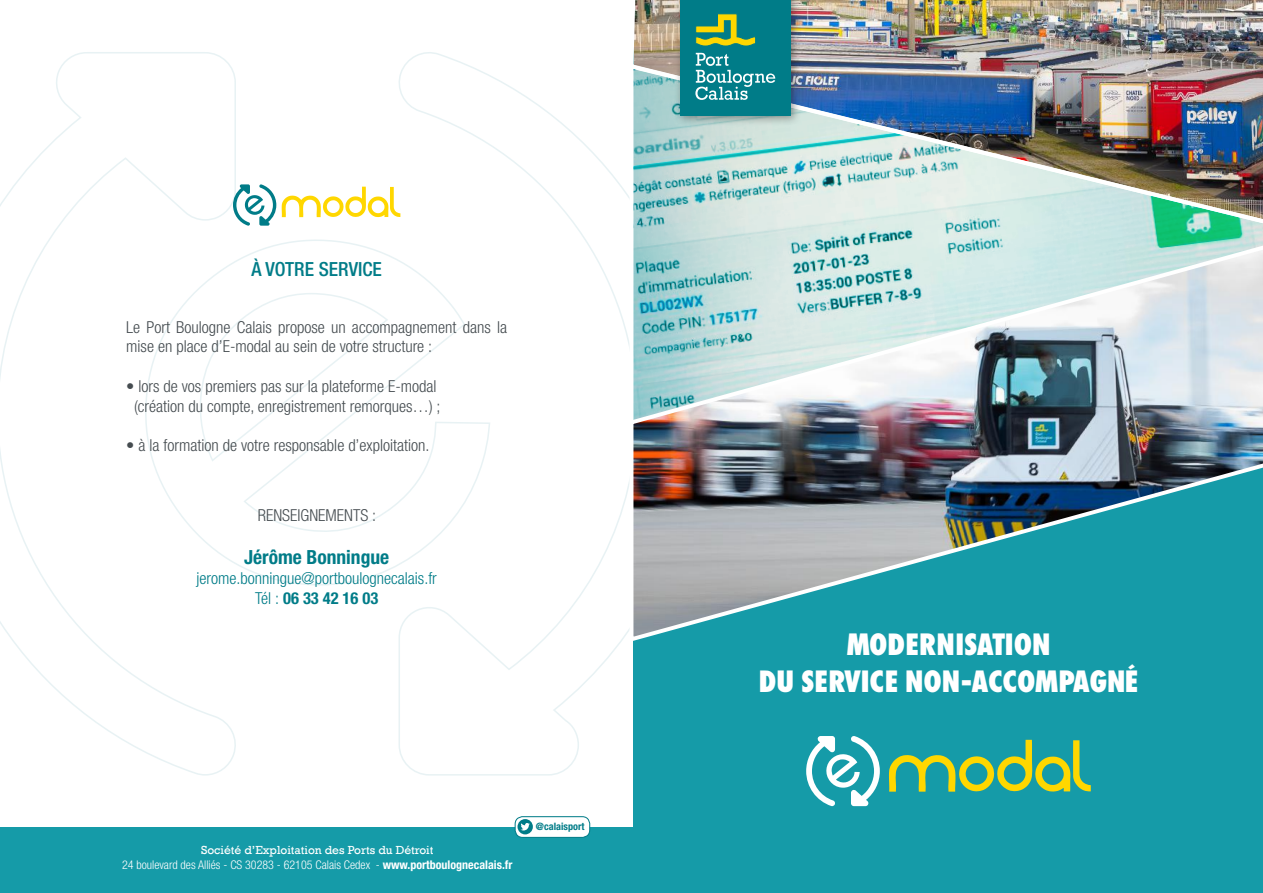
<style>
.page{position:relative;width:1263px;height:893px;background:#fff}
.page>*{position:absolute;margin:0;border:0;box-sizing:border-box;transform-origin:0 0}
.t1{font:800 30.45px/36.5px "Futura Condensed BQ";letter-spacing:.02em;color:#fff;text-align:center}
.t2{font:700 condensed 19.5px "Helvetica Neue LT Std";color:#007c88}
.t3{font:500 condensed 19.5px "Helvetica Neue LT Std";color:#007c88}
.t4{font:300 condensed 16.5px/19.8px "Helvetica Neue LT Std";color:#454c50}
.t5{font:300 condensed 16.5px/19.8px "Helvetica Neue LT Std";color:#007c88;text-align:center}
.t6{font:300 condensed 12px "Helvetica Neue LT Std";color:#fff}
.t7{font:12px "Rockwell";color:#fff}
.t8{font:700 condensed 10.2px "Helvetica Neue LT Std";color:#007c88}
.s1{font-weight:700}
</style>
<div class="page">
<svg style="left:0;top:52px;width:236px;height:724px"></svg>
<svg style="left:398px;top:52px;width:236px;height:724px"></svg>
<svg style="left:140px;top:235px;width:351px;height:351px"></svg>
<div style="left:634px;top:38px;width:629px;height:855px;background:#159ba8"></div>
<img style="left:627px;top:0;width:636px;height:62px">
<img style="left:627px;top:62px;width:636px;height:179px">
<svg style="left:889px;top:740px;width:202px;height:52px"></svg>
<svg style="left:806px;top:736px;width:74px;height:70px"></svg>
<img style="left:627px;top:241px;width:636px;height:403px">
<svg style="left:282px;top:187px;width:118px;height:30px"></svg>
<svg style="left:233px;top:184px;width:43px;height:42px"></svg>
<div style="left:0;top:828px;width:644px;height:65px;background:#159ba8"></div>
<div style="left:515px;top:817px;width:75px;height:20px;background:#fff;border-radius:8px"></div>
<div style="left:515px;top:816px;width:75px;height:22px;border:1px solid #007c88;border-radius:8px"></div>
<svg style="left:517px;top:819px;width:16px;height:15px"></svg>
<svg style="left:521px;top:823px;width:9px;height:7px"></svg>
<div style="left:674px;top:0;width:127px;height:126px;background:#241f1f;opacity:.45"></div>
<div style="left:680px;top:0;width:110px;height:115px;background:#007c88"></div>
<svg style="left:695px;top:53px;width:80px;height:47px"></svg>
<svg style="left:695px;top:14px;width:61px;height:32px"></svg>
<p class="t3" style="left:251px;top:258px;width:132px">À VOTRE SERVICE</p>
<p class="t4" style="left:126px;top:317px;width:382px">Le Port Boulogne Calais propose un accompagnement dans la mise en place d’E-modal au sein de votre structure :</p>
<p class="t4" style="left:126px;top:376px;width:316px;text-align:center">• lors de vos premiers pas sur la plateforme E-modal (création du compte, enregistrement remorques…) ;</p>
<p class="t4" style="left:126px;top:436px;width:305px">• à la formation de votre responsable d’exploitation.</p>
<p class="t4" style="left:258px;top:505px;width:120px">RENSEIGNEMENTS :</p>
<p class="t2" style="left:244px;top:546px;width:147px">Jérôme Bonningue</p>
<p class="t5" style="left:196px;top:568px;width:242px">jerome.bonningue@portboulognecalais.fr<br>Tél : <span class="s1">06 33 42 16 03</span></p>
<p class="t7" style="left:201px;top:843px;width:234px">Société d’Exploitation des Ports du Détroit</p>
<p class="t6" style="left:122px;top:858px;width:392px">24 boulevard des Alliés - CS 30283 - 62105 Calais Cedex - <span class="s1">www.portboulognecalais.fr</span></p>
<p class="t8" style="left:536px;top:820px;width:50px">@calaisport</p>
<h1 class="t1" style="left:759px;top:627px;width:380px">MODERNISATION<br>DU SERVICE NON-ACCOMPAGNÉ</h1>
</div>
